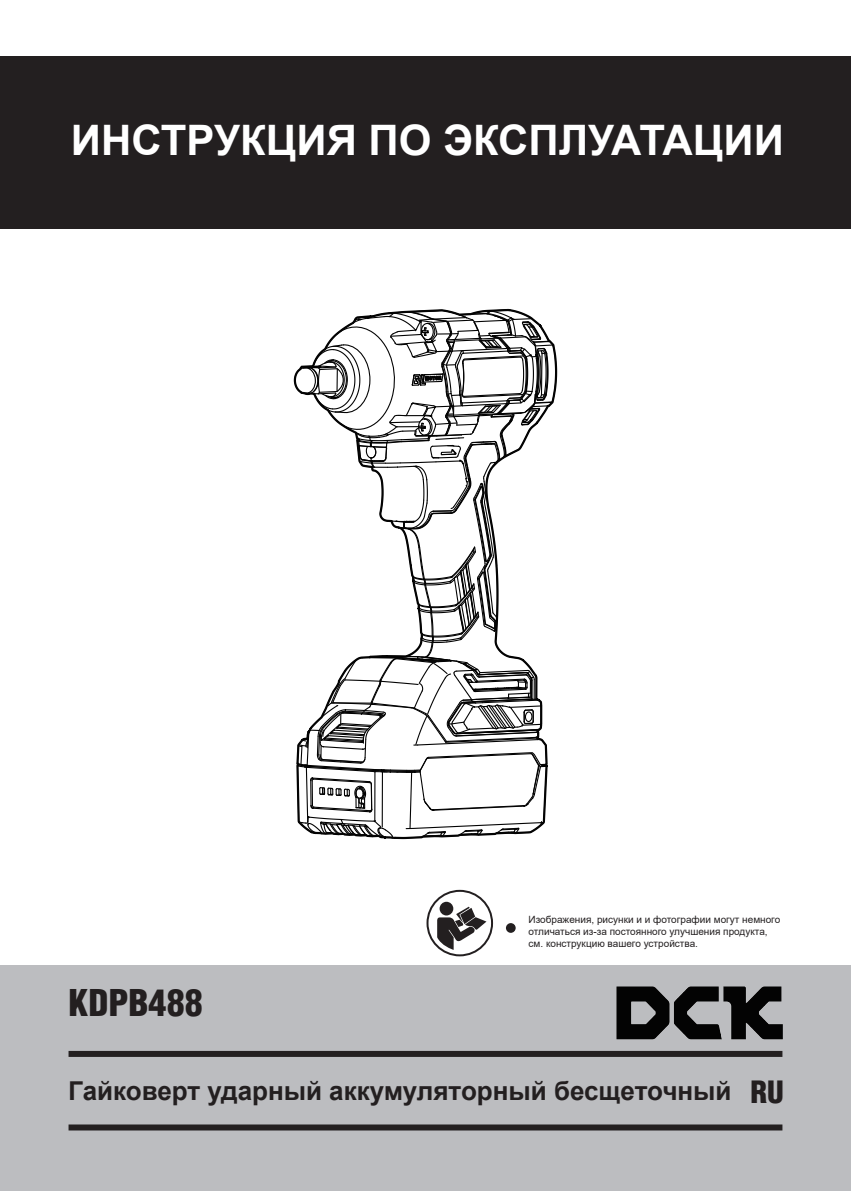
<style>
.page{position:relative;width:851px;height:1191px;background:#fff}
.page>*{position:absolute;margin:0;border:0;box-sizing:border-box;transform-origin:0 0}
.t1{font:700 42px "Arial";color:#fff}
.t2{font:900 condensed 36px "Helvetica LT Std";color:#231f20}
.t3{font:900 condensed 30px "Helvetica LT Std";color:#231f20}
.t4{font:700 26px "Arial";color:#231f20}
.t5{font:10px/12px "Arial";color:#231f20}
</style>
<div class="page">
<div style="left:0;top:965px;width:850px;height:226px;background:#bcbdc0"></div>
<div style="left:0;top:57px;width:850px;height:172px;background:#231f20"></div>
<svg style="left:427px;top:891px;width:65px;height:64px"></svg>
<div style="left:426px;top:890px;width:67px;height:66px;border:2px solid #231f20;border-radius:50%"></div>
<svg style="left:439px;top:901px;width:14px;height:14px"></svg>
<svg style="left:437px;top:906px;width:49px;height:44px"></svg>
<svg style="left:506px;top:923px;width:9px;height:9px"></svg>
<div style="left:68px;top:1124px;width:714px;height:6px;background:#231f20"></div>
<div style="left:68px;top:1051px;width:714px;height:6px;background:#231f20"></div>
<svg style="left:293px;top:308px;width:265px;height:532px"></svg>
<img style="left:616px;top:986px;width:166px;height:54px">
<h1 class="t1" style="left:71px;top:110px;width:714px">ИНСТРУКЦИЯ ПО ЭКСПЛУАТАЦИИ</h1>
<h2 class="t2" style="left:68px;top:979px;width:136px">KDPB488</h2>
<p class="t5" style="left:528px;top:913px;width:253px">Изображения, рисунки и и фотографии могут немного отличаться из-за постоянного улучшения продукта, см. конструкцию вашего устройства.</p>
<h3 class="t4" style="left:68px;top:1072px;width:664px">Гайковерт ударный аккумуляторный бесщеточный</h3>
<h3 class="t3" style="left:750px;top:1073px;width:35px">RU</h3>
</div>
